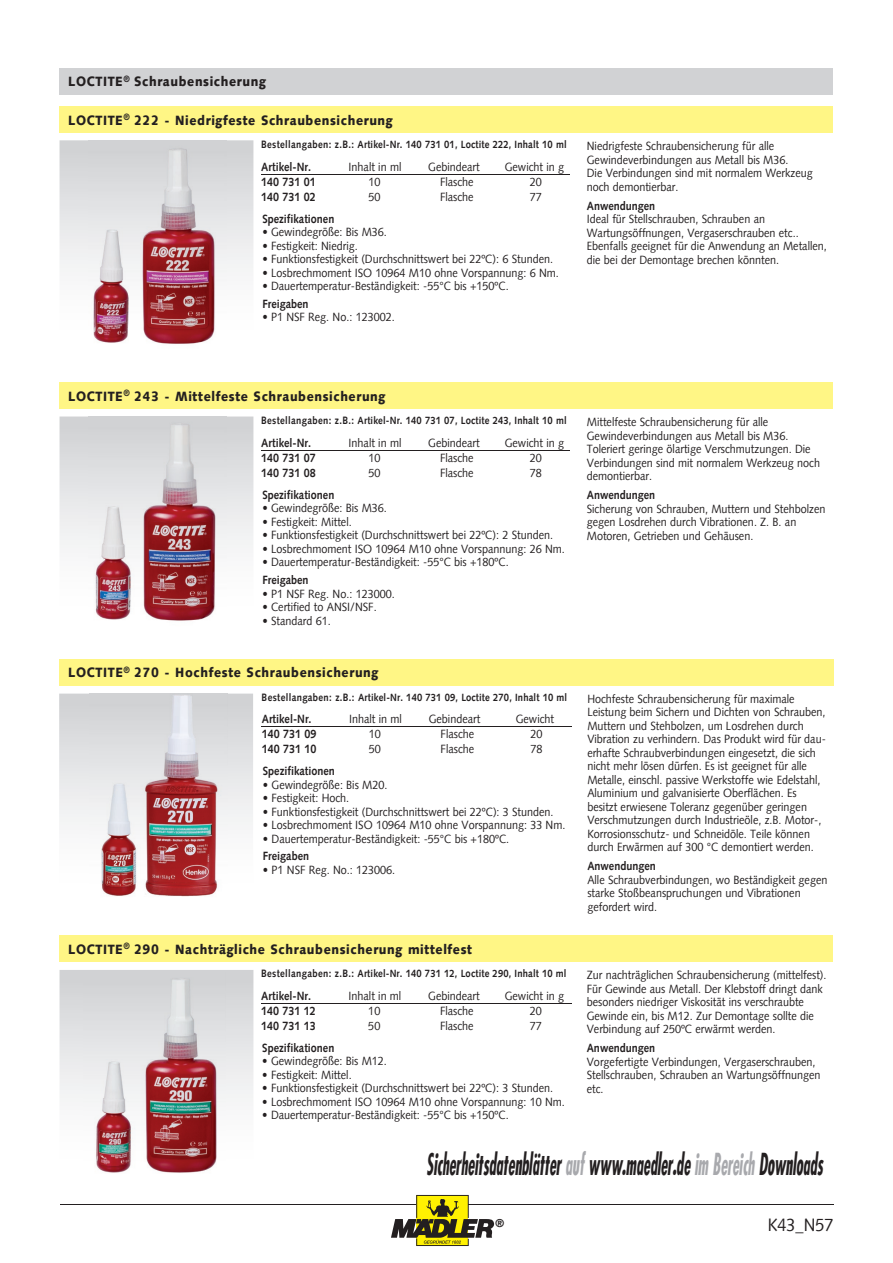
<style>
.page{position:relative;width:893px;height:1263px;background:#fff}
.page>*{position:absolute;margin:0;border:0;box-sizing:border-box;transform-origin:0 0}
.t1{font:700 condensed 29.4px "Futura";color:#231f20;scale:.55 1}
.t2{font:18px "Syntax Com";color:#231f20;scale:.9 1}
.t3{font:900 13.5px "Syntax Com";letter-spacing:.05em;color:#231f20;scale:.9 1}
.t4{font:12px/13.5px "Syntax Com";color:#231f20;scale:.9 1}
.t5{font:700 12px "Syntax Com";color:#231f20;scale:.9 1}
.t6{font:700 11.55px "Syntax Com";color:#231f20}
.t7{font:700 10.5px "Syntax Com";letter-spacing:.015em;color:#231f20;scale:.9 1}
.s1{color:#a8a9ad}
</style>
<div class="page">
<svg style="left:60px;top:140px;width:193px;height:133px"></svg>
<svg style="left:60px;top:416px;width:193px;height:134px"></svg>
<svg style="left:60px;top:970px;width:193px;height:133px"></svg>
<svg style="left:59px;top:694px;width:194px;height:133px"></svg>
<img style="left:89px;top:140px;width:138px;height:204px">
<img style="left:89px;top:416px;width:138px;height:205px">
<img style="left:84px;top:972px;width:141px;height:201px">
<img style="left:89px;top:694px;width:138px;height:203px">
<hr style="left:60px;top:1204px;width:773px;height:1px;background:#231f20">
<svg style="left:391px;top:1195px;width:103px;height:51px"></svg>
<div style="left:60px;top:68px;width:773px;height:26px;background:#d1d2d4"></div>
<div style="left:60px;top:107px;width:773px;height:26px;background:#fff685"></div>
<div style="left:60px;top:383px;width:773px;height:26px;background:#fff685"></div>
<div style="left:59px;top:936px;width:774px;height:26px;background:#fff685"></div>
<div style="left:60px;top:659px;width:774px;height:26px;background:#fff685"></div>
<hr style="left:261px;top:450px;width:309px;height:1px;background:#231f20">
<hr style="left:261px;top:174px;width:309px;height:1px;background:#231f20">
<hr style="left:261px;top:1003px;width:311px;height:1px;background:#231f20">
<hr style="left:262px;top:726px;width:310px;height:1px;background:#231f20">
<p class="t3" style="left:68px;top:73px;width:221px">LOCTITE<sup>®</sup> Schraubensicherung</p>
<p class="t3" style="left:68px;top:112px;width:362px">LOCTITE<sup>®</sup> 222 - Niedrigfeste Schraubensicherung</p>
<p class="t5" style="left:261px;top:159px;width:57px">Artikel-Nr.</p>
<p class="t4" style="left:349px;top:160px;width:60px">Inhalt in ml</p>
<p class="t4" style="left:428px;top:160px;width:59px">Gebindeart</p>
<p class="t4" style="left:505px;top:160px;width:68px">Gewicht in g</p>
<p class="t5" style="left:261px;top:174px;width:62px">140 731 01</p>
<p class="t4" style="left:368px;top:175px;width:15px">10</p>
<p class="t4" style="left:440px;top:175px;width:39px">Flasche</p>
<p class="t4" style="left:530px;top:175px;width:15px">20</p>
<p class="t5" style="left:261px;top:189px;width:62px">140 731 02</p>
<p class="t4" style="left:368px;top:190px;width:15px">50</p>
<p class="t4" style="left:440px;top:190px;width:39px">Flasche</p>
<p class="t4" style="left:530px;top:190px;width:15px">77</p>
<p class="t5" style="left:262px;top:211px;width:82px">Spezifikationen</p>
<p class="t4" style="left:262px;top:225px;width:140px">• Gewindegröße: Bis M36.</p>
<p class="t4" style="left:262px;top:239px;width:108px">• Festigkeit: Niedrig.</p>
<p class="t4" style="left:262px;top:252px;width:325px">• Funktionsfestigkeit (Durchschnittswert bei 22ºC): 6 Stunden.</p>
<p class="t4" style="left:262px;top:266px;width:331px">• Losbrechmoment ISO 10964 M10 ohne Vorspannung: 6 Nm.</p>
<p class="t4" style="left:262px;top:279px;width:275px">• Dauertemperatur-Beständigkeit: -55°C bis +150ºC.</p>
<p class="t5" style="left:262px;top:297px;width:53px">Freigaben</p>
<p class="t4" style="left:262px;top:311px;width:149px">• P1 NSF Reg. No.: 123002.</p>
<p class="t7" style="left:261px;top:138px;width:341px">Bestellangaben: z.B.: Artikel-Nr. 140 731 01, Loctite 222, Inhalt 10 ml</p>
<p class="t4" style="left:587px;top:139px;width:253px">Niedrigfeste Schraubensicherung für alle Gewindeverbindungen aus Metall bis M36.<br>Die Verbindungen sind mit normalem Werkzeug noch demontierbar.</p>
<p class="t5" style="left:587px;top:198px;width:78px">Anwendungen</p>
<p class="t4" style="left:587px;top:212px;width:268px">Ideal für Stellschrauben, Schrauben an Wartungsöffnungen, Vergaserschrauben etc..<br>Ebenfalls geeignet für die Anwendung an Metallen, die bei der Demontage brechen könnten.</p>
<p class="t3" style="left:68px;top:388px;width:354px">LOCTITE<sup>®</sup> 243 - Mittelfeste Schraubensicherung</p>
<p class="t7" style="left:261px;top:415px;width:341px">Bestellangaben: z.B.: Artikel-Nr. 140 731 07, Loctite 243, Inhalt 10 ml</p>
<p class="t5" style="left:261px;top:435px;width:57px">Artikel-Nr.</p>
<p class="t4" style="left:349px;top:436px;width:60px">Inhalt in ml</p>
<p class="t4" style="left:428px;top:436px;width:59px">Gebindeart</p>
<p class="t4" style="left:505px;top:436px;width:68px">Gewicht in g</p>
<p class="t5" style="left:261px;top:450px;width:62px">140 731 07</p>
<p class="t4" style="left:368px;top:451px;width:15px">10</p>
<p class="t4" style="left:440px;top:451px;width:39px">Flasche</p>
<p class="t4" style="left:530px;top:451px;width:15px">20</p>
<p class="t5" style="left:261px;top:465px;width:62px">140 731 08</p>
<p class="t4" style="left:368px;top:466px;width:15px">50</p>
<p class="t4" style="left:440px;top:466px;width:39px">Flasche</p>
<p class="t4" style="left:530px;top:466px;width:15px">78</p>
<p class="t5" style="left:262px;top:488px;width:82px">Spezifikationen</p>
<p class="t4" style="left:262px;top:501px;width:140px">• Gewindegröße: Bis M36.</p>
<p class="t4" style="left:262px;top:515px;width:101px">• Festigkeit: Mittel.</p>
<p class="t4" style="left:262px;top:528px;width:325px">• Funktionsfestigkeit (Durchschnittswert bei 22ºC): 2 Stunden.</p>
<p class="t4" style="left:262px;top:542px;width:338px">• Losbrechmoment ISO 10964 M10 ohne Vorspannung: 26 Nm.</p>
<p class="t4" style="left:262px;top:555px;width:275px">• Dauertemperatur-Beständigkeit: -55°C bis +180ºC.</p>
<p class="t5" style="left:262px;top:573px;width:53px">Freigaben</p>
<p class="t4" style="left:262px;top:587px;width:149px">• P1 NSF Reg. No.: 123000.</p>
<p class="t4" style="left:262px;top:600px;width:129px">• Certified to ANSI/NSF.</p>
<p class="t4" style="left:262px;top:614px;width:78px">• Standard 61.</p>
<p class="t3" style="left:68px;top:664px;width:346px">LOCTITE<sup>®</sup> 270 - Hochfeste Schraubensicherung</p>
<p class="t7" style="left:262px;top:691px;width:341px">Bestellangaben: z.B.: Artikel-Nr. 140 731 09, Loctite 270, Inhalt 10 ml</p>
<p class="t5" style="left:262px;top:712px;width:57px">Artikel-Nr.</p>
<p class="t4" style="left:349px;top:712px;width:60px">Inhalt in ml</p>
<p class="t4" style="left:429px;top:712px;width:59px">Gebindeart</p>
<p class="t4" style="left:516px;top:712px;width:44px">Gewicht</p>
<p class="t5" style="left:262px;top:727px;width:62px">140 731 09</p>
<p class="t4" style="left:369px;top:727px;width:15px">10</p>
<p class="t4" style="left:441px;top:727px;width:39px">Flasche</p>
<p class="t4" style="left:530px;top:727px;width:15px">20</p>
<p class="t5" style="left:262px;top:742px;width:62px">140 731 10</p>
<p class="t4" style="left:369px;top:742px;width:15px">50</p>
<p class="t4" style="left:441px;top:742px;width:39px">Flasche</p>
<p class="t4" style="left:530px;top:742px;width:15px">78</p>
<p class="t5" style="left:263px;top:764px;width:82px">Spezifikationen</p>
<p class="t4" style="left:263px;top:778px;width:140px">• Gewindegröße: Bis M20.</p>
<p class="t4" style="left:263px;top:791px;width:98px">• Festigkeit: Hoch.</p>
<p class="t4" style="left:263px;top:805px;width:325px">• Funktionsfestigkeit (Durchschnittswert bei 22ºC): 3 Stunden.</p>
<p class="t4" style="left:263px;top:818px;width:338px">• Losbrechmoment ISO 10964 M10 ohne Vorspannung: 33 Nm.</p>
<p class="t4" style="left:263px;top:832px;width:275px">• Dauertemperatur-Beständigkeit: -55°C bis +180ºC.</p>
<p class="t5" style="left:263px;top:849px;width:53px">Freigaben</p>
<p class="t4" style="left:263px;top:863px;width:149px">• P1 NSF Reg. No.: 123006.</p>
<p class="t3" style="left:68px;top:941px;width:451px">LOCTITE<sup>®</sup> 290 - Nachträgliche Schraubensicherung mittelfest</p>
<p class="t5" style="left:261px;top:988px;width:57px">Artikel-Nr.</p>
<p class="t4" style="left:349px;top:989px;width:60px">Inhalt in ml</p>
<p class="t4" style="left:428px;top:989px;width:59px">Gebindeart</p>
<p class="t4" style="left:505px;top:989px;width:68px">Gewicht in g</p>
<p class="t5" style="left:261px;top:1003px;width:62px">140 731 12</p>
<p class="t4" style="left:368px;top:1004px;width:15px">10</p>
<p class="t4" style="left:440px;top:1004px;width:39px">Flasche</p>
<p class="t4" style="left:530px;top:1004px;width:15px">20</p>
<p class="t5" style="left:261px;top:1018px;width:62px">140 731 13</p>
<p class="t4" style="left:368px;top:1019px;width:15px">50</p>
<p class="t4" style="left:440px;top:1019px;width:39px">Flasche</p>
<p class="t4" style="left:530px;top:1019px;width:15px">77</p>
<p class="t5" style="left:262px;top:1040px;width:82px">Spezifikationen</p>
<p class="t4" style="left:262px;top:1054px;width:140px">• Gewindegröße: Bis M12.</p>
<p class="t4" style="left:262px;top:1068px;width:101px">• Festigkeit: Mittel.</p>
<p class="t4" style="left:262px;top:1081px;width:325px">• Funktionsfestigkeit (Durchschnittswert bei 22ºC): 3 Stunden.</p>
<p class="t4" style="left:262px;top:1095px;width:338px">• Losbrechmoment ISO 10964 M10 ohne Vorspannung: 10 Nm.</p>
<p class="t4" style="left:262px;top:1108px;width:275px">• Dauertemperatur-Beständigkeit: -55°C bis +150ºC.</p>
<p class="t7" style="left:261px;top:967px;width:341px">Bestellangaben: z.B.: Artikel-Nr. 140 731 12, Loctite 290, Inhalt 10 ml</p>
<p class="t4" style="left:587px;top:415px;width:261px">Mittelfeste Schraubensicherung für alle Gewindeverbindungen aus Metall bis M36.<br>Toleriert geringe ölartige Verschmutzungen. Die Verbindungen sind mit normalem Werkzeug noch demontierbar.</p>
<p class="t5" style="left:587px;top:488px;width:78px">Anwendungen</p>
<p class="t4" style="left:587px;top:502px;width:267px">Sicherung von Schrauben, Muttern und Stehbolzen gegen Losdrehen durch Vibrationen. Z. B. an<br>Motoren, Getrieben und Gehäusen.</p>
<p class="t4" style="left:587px;top:692px;width:267px">Hochfeste Schraubensicherung für maximale Leistung beim Sichern und Dichten von Schrauben, Muttern und Stehbolzen, um Losdrehen durch Vibration zu verhindern. Das Produkt wird für dau&shy;erhafte Schraubverbindungen eingesetzt, die sich nicht mehr lösen dürfen. Es ist geeignet für alle Metalle, einschl. passive Werkstoffe wie Edelstahl, Aluminium und galvanisierte Oberflächen. Es besitzt erwiesene Toleranz gegenüber geringen Verschmutzungen durch Industrieöle, z.B. Motor-, Korrosionsschutz- und Schneidöle. Teile können durch Erwärmen auf 300 °C demontiert werden.</p>
<p class="t5" style="left:587px;top:859px;width:78px">Anwendungen</p>
<p class="t4" style="left:587px;top:873px;width:268px">Alle Schraubverbindungen, wo Beständigkeit gegen starke Stoßbeanspruchungen und Vibrationen gefordert wird.</p>
<p class="t4" style="left:587px;top:968px;width:268px">Zur nachträglichen Schraubensicherung (mittelfest).<br>Für Gewinde aus Metall. Der Klebstoff dringt dank besonders niedriger Viskosität ins verschraubte Gewinde ein, bis M12. Zur Demontage sollte die Verbindung auf 250ºC erwärmt werden.</p>
<p class="t5" style="left:587px;top:1041px;width:78px">Anwendungen</p>
<p class="t4" style="left:587px;top:1055px;width:261px">Vorgefertigte Verbindungen, Vergaserschrauben,<br>Stellschrauben, Schrauben an Wartungsöffnungen etc.</p>
<h1 class="t1" style="left:426px;top:1145px;width:730px">Sicherheitsdatenblätter<span class="s1">auf</span>www.maedler.de<span class="s1">im Bereich</span>Downloads</h1>
<p class="t6" style="left:495px;top:1216px;width:11px">®</p>
<h2 class="t2" style="left:768px;top:1214px;width:75px">K43_N57</h2>
</div>
